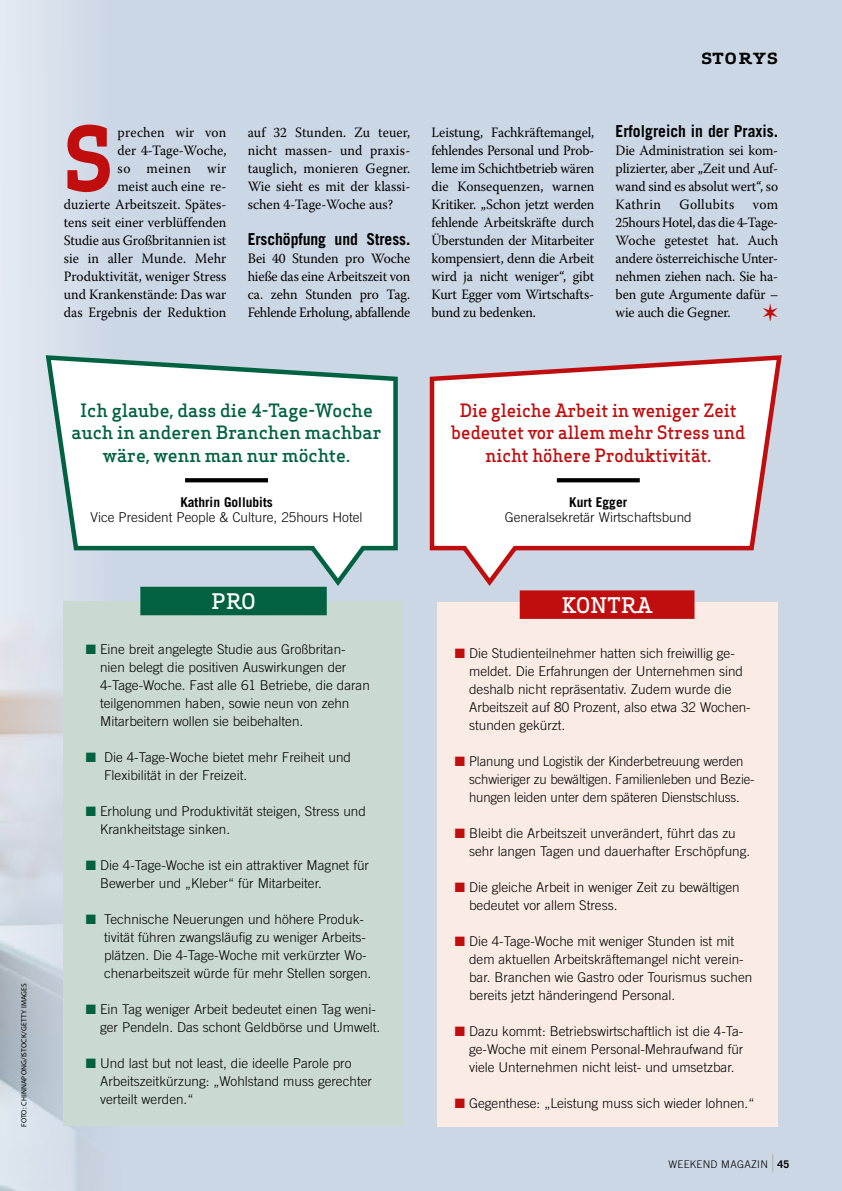
<style>
.page{position:relative;width:842px;height:1191px;background:#ccd7e6}
.page>*{position:absolute;margin:0;border:0;box-sizing:border-box;transform-origin:0 0}
.t1{font:700 86.25px "Apex Serif";color:#c00d0e;scale:.95 1}
.t2{font:24px "Zapf Weekend";color:#c00d0e;scale:.95 1}
.t3{font:700 24px "Trade Gothic LT Std";color:#b3b2b2;scale:.4 1}
.t4{font:500 21px "Apex Serif";letter-spacing:.02em;color:#fff}
.t5{font:500 18px/22.5px "Apex Serif";color:#c00d0e;text-align:center;scale:.95 1}
.t6{font:500 18px/22.5px "Apex Serif";color:#006240;text-align:center}
.t7{font:700 16.5px "Trade Gothic LT Std";color:#000;scale:.95 1}
.t8{font:700 15px "Apex Serif";letter-spacing:.07em;color:#000;scale:1.2 1}
.t9{font:14.25px/18px "Warnock Pro";color:#000;text-align:justify;scale:.95 1}
.t10{font:14.25px "Warnock Pro";letter-spacing:.025em;color:#000;scale:.95 1}
.t11{font:300 13.5px/18px "Trade Gothic LT Std";color:#000}
.t12{font:700 13.5px "Trade Gothic LT Std";color:#000}
.t13{font:300 10.5px "Trade Gothic LT Std";letter-spacing:.03em;color:#000}
.t14{font:700 10.5px "Trade Gothic LT Std";color:#000}
.t15{font:7.5px "Myriad Pro";letter-spacing:.02em;color:#000}
.s1{font-family:"Zapf Weekend";font-weight:400;color:#006240}
.s2{font-family:"Zapf Weekend";font-weight:400;color:#c00d0e}
</style>
<div class="page">
<svg style="left:429px;top:355px;width:353px;height:231px"></svg>
<svg style="left:43px;top:353px;width:355px;height:237px"></svg>
<svg style="left:557px;top:478px;width:83px;height:4px"></svg>
<svg style="left:185px;top:478px;width:83px;height:4px"></svg>
<div style="left:63px;top:601px;width:341px;height:524px;background:#cadad2"></div>
<div style="left:140px;top:587px;width:187px;height:28px;background:#006240"></div>
<div style="left:437px;top:602px;width:340px;height:525px;background:#faebe5"></div>
<div style="left:520px;top:590px;width:174px;height:29px;background:#c00d0e"></div>
<p class="t15" style="left:19px;top:1127px;width:146px;rotate:-90deg">FOTO: CHINNAPONG/ISTOCK/GETTY IMAGES</p>
<p class="t8" style="left:701px;top:49px;width:65px">STORYS</p>
<h1 class="t1" style="left:64px;top:103px;width:54px">S</h1>
<p class="t9" style="left:64px;top:123px;width:173px;text-align:right">prechen wir von<br>der 4-Tage-Woche,<br>so meinen wir<br>meist auch eine re-<br>duzierte Arbeitszeit. Spätes&shy;tens seit einer verblüffenden<br>Studie aus Großbritannien ist sie in aller Munde. Mehr<br>Produktivität, weniger Stress und Krankenstände: Das war das Ergebnis der Reduktion</p>
<p class="t9" style="left:248px;top:123px;width:173px">auf 32 Stunden. Zu teuer, nicht massen- und praxis&shy;tauglich, monieren Gegner.<br>Wie sieht es mit der klassi&shy;schen 4-Tage-Woche aus?</p>
<p class="t7" style="left:248px;top:229px;width:173px">Erschöpfung und Stress.</p>
<p class="t9" style="left:248px;top:249px;width:173px">Bei 40 Stunden pro Woche hieße das eine Arbeitszeit von ca. zehn Stunden pro Tag.<br>Fehlende Erholung, abfallende</p>
<p class="t9" style="left:432px;top:123px;width:173px">Leistung, Fachkräftemangel, fehlendes Personal und Prob&shy;leme im Schichtbetrieb wären die Konsequenzen, warnen Kritiker. „Schon jetzt werden fehlende Arbeitskräfte durch Überstunden der Mitarbeiter kompensiert, denn die Arbeit wird ja nicht weniger“, gibt Kurt Egger vom Wirtschafts&shy;bund zu bedenken.</p>
<p class="t7" style="left:615px;top:121px;width:173px">Erfolgreich in der Praxis.</p>
<p class="t9" style="left:615px;top:141px;width:173px">Die Administration sei kom&shy;plizierter, aber „Zeit und Auf&shy;wand sind es absolut wert“, so Kathrin</p>
<p class="t10" style="left:679px;top:195px;width:59px">Gollubits</p>
<p class="t9" style="left:615px;top:195px;width:173px;text-indent:137px">vom 25hours Hotel, das die 4-Tage-Woche getestet hat. Auch andere österreichische Unter&shy;nehmen ziehen nach. Sie ha&shy;ben gute Argumente dafür – wie auch die Gegner.</p>
<h2 class="t2" style="left:762px;top:301px;width:18px">V</h2>
<h3 class="t6" style="left:72px;top:399px;width:312px">Ich glaube, dass die 4-Tage-Woche auch in anderen Branchen machbar wäre, wenn man nur möchte.</h3>
<p class="t12" style="left:180px;top:494px;width:94px">Kathrin Gollubits</p>
<p class="t11" style="left:91px;top:508px;width:273px">Vice President People &amp; Culture, 25hours Hotel</p>
<h3 class="t5" style="left:451px;top:399px;width:311px">Die gleiche Arbeit in weniger Zeit bedeutet vor allem mehr Stress und nicht höhere Produktivität.</h3>
<p class="t12" style="left:569px;top:494px;width:59px">Kurt Egger</p>
<p class="t11" style="left:505px;top:508px;width:188px">Generalsekretär Wirtschaftsbund</p>
<h3 class="t4" style="left:212px;top:587px;width:45px">PRO</h3>
<h3 class="t4" style="left:562px;top:591px;width:92px">KONTRA</h3>
<p class="t11" style="left:100px;top:640px;width:271px;text-indent:-14px"><span class="s1">N</span> Eine breit angelegte Studie aus Großbritan&shy;nien belegt die positiven Auswirkungen der 4-Tage-Woche. Fast alle 61 Betriebe, die daran teilgenommen haben, sowie neun von zehn Mitarbeitern wollen sie beibehalten.</p>
<p class="t11" style="left:104px;top:748px;width:249px;text-indent:-18px"><span class="s1">N</span> Die 4-Tage-Woche bietet mehr Freiheit und<br>Flexibilität in der Freizeit.</p>
<p class="t11" style="left:100px;top:802px;width:267px;text-indent:-14px"><span class="s1">N</span> Erholung und Produktivität steigen, Stress und<br>Krankheitstage sinken.</p>
<p class="t11" style="left:100px;top:856px;width:270px;text-indent:-14px"><span class="s1">N</span> Die 4-Tage-Woche ist ein attraktiver Magnet für<br>Bewerber und „Kleber“ für Mitarbeiter.</p>
<p class="t11" style="left:104px;top:910px;width:269px;text-indent:-18px"><span class="s1">N</span> Technische Neuerungen und höhere Produk&shy;tivität führen zwangsläufig zu weniger Arbeits&shy;plätzen. Die 4-Tage-Woche mit verkürzter Wo&shy;chenarbeitszeit würde für mehr Stellen sorgen.</p>
<p class="t11" style="left:100px;top:1000px;width:282px;text-indent:-14px"><span class="s1">N</span> Ein Tag weniger Arbeit bedeutet einen Tag weni&shy;ger Pendeln. Das schont Geldbörse und Umwelt.</p>
<p class="t11" style="left:100px;top:1054px;width:273px;text-indent:-14px"><span class="s1">N</span> Und last but not least, die ideelle Parole pro<br>Arbeitszeitkürzung: „Wohlstand muss gerechter verteilt werden.“</p>
<p class="t11" style="left:469px;top:644px;width:283px;text-indent:-14px"><span class="s2">N</span> Die Studienteilnehmer hatten sich freiwillig ge&shy;meldet. Die Erfahrungen der Unternehmen sind deshalb nicht repräsentativ. Zudem wurde die Arbeitszeit auf 80 Prozent, also etwa 32 Wochen&shy;stunden gekürzt.</p>
<p class="t11" style="left:469px;top:752px;width:287px;text-indent:-14px"><span class="s2">N</span> Planung und Logistik der Kinderbetreuung werden schwieriger zu bewältigen. Familienleben und Bezie&shy;hungen leiden unter dem späteren Dienstschluss.</p>
<p class="t11" style="left:469px;top:824px;width:283px;text-indent:-14px"><span class="s2">N</span> Bleibt die Arbeitszeit unverändert, führt das zu sehr langen Tagen und dauerhafter Erschöpfung.</p>
<p class="t11" style="left:469px;top:878px;width:272px;text-indent:-14px"><span class="s2">N</span> Die gleiche Arbeit in weniger Zeit zu bewältigen bedeutet vor allem Stress.</p>
<p class="t11" style="left:469px;top:932px;width:285px;text-indent:-14px"><span class="s2">N</span> Die 4-Tage-Woche mit weniger Stunden ist mit dem aktuellen Arbeitskräftemangel nicht verein&shy;bar. Branchen wie Gastro oder Tourismus suchen bereits jetzt händeringend Personal.</p>
<p class="t11" style="left:469px;top:1022px;width:276px;text-align:justify;text-indent:-14px"><span class="s2">N</span> Dazu kommt: Betriebswirtschaftlich ist die 4-Ta&shy;ge-Woche mit einem Personal-Mehraufwand für viele Unternehmen nicht leist- und umsetzbar.</p>
<p class="t11" style="left:455px;top:1094px;width:301px"><span class="s2">N</span> Gegenthese: „Leistung muss sich wieder lohnen.“</p>
<p class="t13" style="left:668px;top:1157px;width:101px">WEEKEND MAGAZIN</p>
<h2 class="t3" style="left:772px;top:1148px;width:7px">|</h2>
<p class="t14" style="left:777px;top:1157px;width:13px">45</p>
</div>
